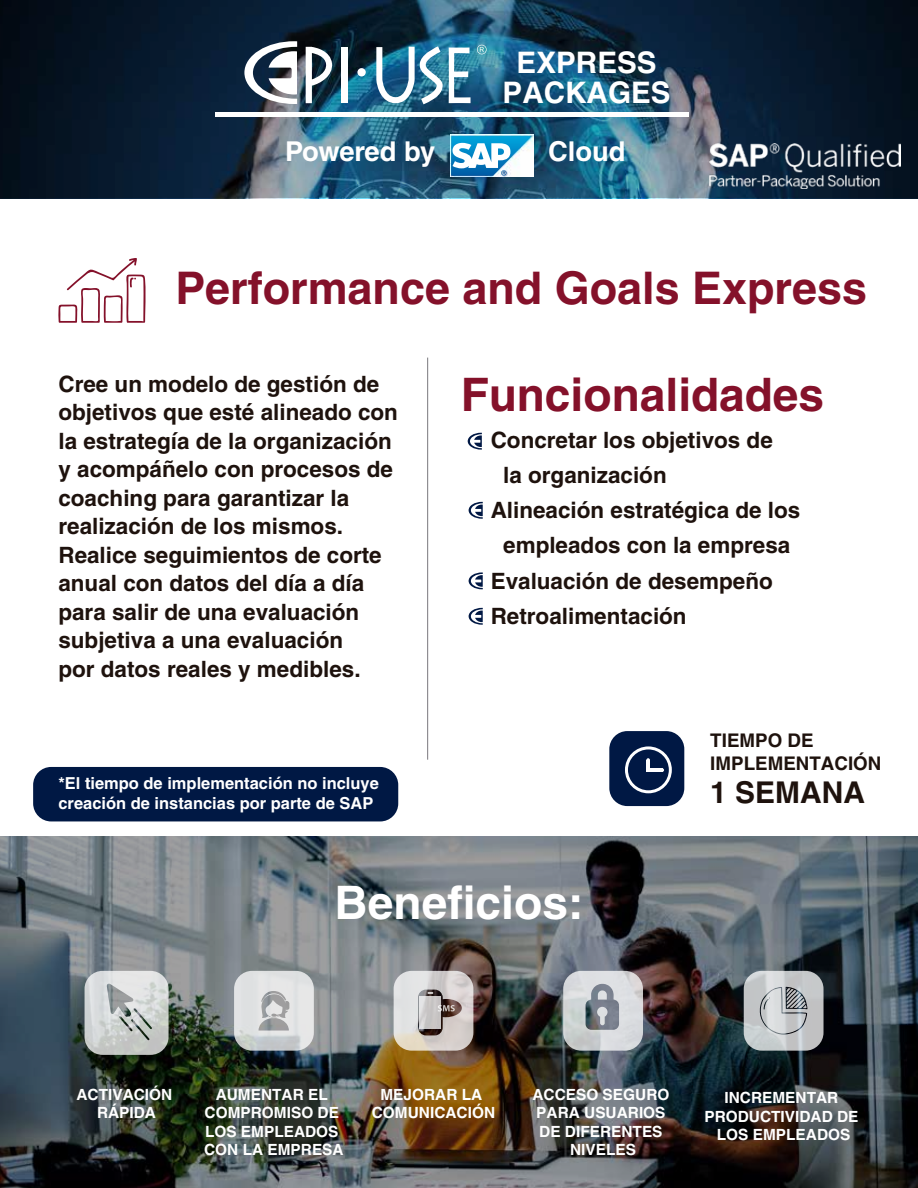
<style>
.page{position:relative;width:918px;height:1188px;background:#fff}
.page>*{position:absolute;margin:0;border:0;box-sizing:border-box;transform-origin:0 0}
.t1{font:700 46.2px "Helvetica LT Std";color:#84112a}
.t2{font:700 46.2px "Helvetica LT Std";color:#fff}
.t3{font:700 45px "Helvetica LT Std";color:#84112a}
.t4{font:700 30px "Helvetica LT Std";color:#1e120d}
.t5{font:700 29.7px/29.7px "Helvetica LT Std";color:#fff;text-align:center}
.t6{font:700 27.3px "Helvetica LT Std";letter-spacing:-.02em;color:#fff}
.t7{font:700 27.3px "Helvetica LT Std";color:#fff}
.t8{font:700 22.5px/28.5px "Helvetica LT Std";color:#1e120d}
.t9{font:700 18.75px/22.6px "Helvetica LT Std";color:#1e120d}
.t10{font:700 16.5px/19.5px "Helvetica LT Std";color:#fff}
.t11{font:700 15.45px/18.5px "Helvetica LT Std";color:#fff;text-align:center}
</style>
<div class="page">
<img style="left:0;top:836px;width:918px;height:352px">
<hr style="left:427px;top:358px;width:1px;height:402px;background:#89878c">
<svg style="left:85px;top:971px;width:84px;height:84px;background:#c4c8c6"></svg>
<svg style="left:744px;top:971px;width:80px;height:80px;background:#b7babc"></svg>
<svg style="left:394px;top:971px;width:79px;height:80px;background:#c7c1bd"></svg>
<svg style="left:234px;top:971px;width:80px;height:80px;background:#cfd2d2"></svg>
<svg style="left:563px;top:971px;width:80px;height:80px;background:#bdc1c5"></svg>
<div style="left:609px;top:731px;width:75px;height:75px;background:#001844;border-radius:18px"></div>
<div style="left:625px;top:746px;width:47px;height:47px;border:3px solid #fff;border-radius:50%"></div>
<hr style="left:646px;top:760px;width:4px;height:12px;background:#fff">
<hr style="left:648px;top:768px;width:14px;height:4px;background:#fff">
<div style="left:33px;top:767px;width:365px;height:54px;background:#001844;border-radius:18px"></div>
<img style="left:0;top:0;width:918px;height:198px">
<svg style="left:449px;top:48px;width:22px;height:55px"></svg>
<svg style="left:376px;top:46px;width:67px;height:58px"></svg>
<div style="left:341px;top:47px;width:6px;height:56px;background:#fff"></div>
<svg style="left:306px;top:47px;width:27px;height:56px"></svg>
<div style="left:357px;top:68px;width:9px;height:8px;background:#fff;border-radius:50%"></div>
<svg style="left:244px;top:41px;width:53px;height:63px"></svg>
<svg style="left:477px;top:45px;width:10px;height:9px"></svg>
<hr style="left:215px;top:112px;width:474px;height:4px;background:#fff">
<img style="left:709px;top:144px;width:191px;height:45px">
<svg style="left:58px;top:258px;width:88px;height:65px"></svg>
<svg style="left:468px;top:433px;width:14px;height:17px"></svg>
<svg style="left:469px;top:572px;width:14px;height:17px"></svg>
<svg style="left:469px;top:502px;width:14px;height:17px"></svg>
<svg style="left:469px;top:608px;width:14px;height:17px"></svg>
<img style="left:450px;top:135px;width:83px;height:42px">
<svg style="left:451px;top:136px;width:80px;height:40px"></svg>
<h3 class="t5" style="left:503px;top:47px;width:169px">EXPRESS<br>PACKAGES</h3>
<p class="t6" style="left:285px;top:135px;width:152px">Powered by</p>
<p class="t7" style="left:548px;top:135px;width:79px">Cloud</p>
<h2 class="t3" style="left:175px;top:261px;width:693px">Performance and Goals Express</h2>
<p class="t8" style="left:58px;top:369px;width:341px">Cree un modelo de gestión de objetivos que esté alineado con la estrategía de la organización y acompáñelo con procesos de coaching para garantizar la realización de los mismos.<br>Realice seguimientos de corte anual con datos del día a día para salir de una evaluación subjetiva a una evaluación<br>por datos reales y medibles.</p>
<p class="t10" style="left:58px;top:774px;width:322px">*El tiempo de implementación no incluye creación de instancias por parte de SAP</p>
<h1 class="t1" style="left:461px;top:367px;width:365px">Funcionalidades</h1>
<p class="t8" style="left:491px;top:425px;width:284px">Concretar los objetivos de</p>
<p class="t8" style="left:503px;top:460px;width:165px">la organización</p>
<p class="t8" style="left:491px;top:496px;width:311px">Alineación estratégica de los</p>
<p class="t8" style="left:503px;top:531px;width:289px">empleados con la empresa</p>
<p class="t8" style="left:491px;top:566px;width:284px">Evaluación de desempeño</p>
<p class="t8" style="left:491px;top:601px;width:197px">Retroalimentación</p>
<p class="t9" style="left:710px;top:729px;width:173px">TIEMPO DE<br>IMPLEMENTACIÓN</p>
<h3 class="t4" style="left:710px;top:774px;width:156px">1 SEMANA</h3>
<h1 class="t2" style="left:335px;top:875px;width:250px">Beneficios:</h1>
<p class="t11" style="left:76px;top:1085px;width:97px">ACTIVACIÓN<br>RÁPIDA</p>
<p class="t11" style="left:532px;top:1085px;width:139px">ACCESO SEGURO<br>PARA USUARIOS<br>DE DIFERENTES<br>NIVELES</p>
<p class="t11" style="left:704px;top:1088px;width:156px">INCREMENTAR<br>PRODUCTIVIDAD DE<br>LOS EMPLEADOS</p>
<p class="t11" style="left:204px;top:1085px;width:141px">AUMENTAR EL<br>COMPROMISO DE<br>LOS EMPLEADOS<br>CON LA EMPRESA</p>
<p class="t11" style="left:372px;top:1085px;width:125px">MEJORAR LA<br>COMUNICACIÓN</p>
</div>
